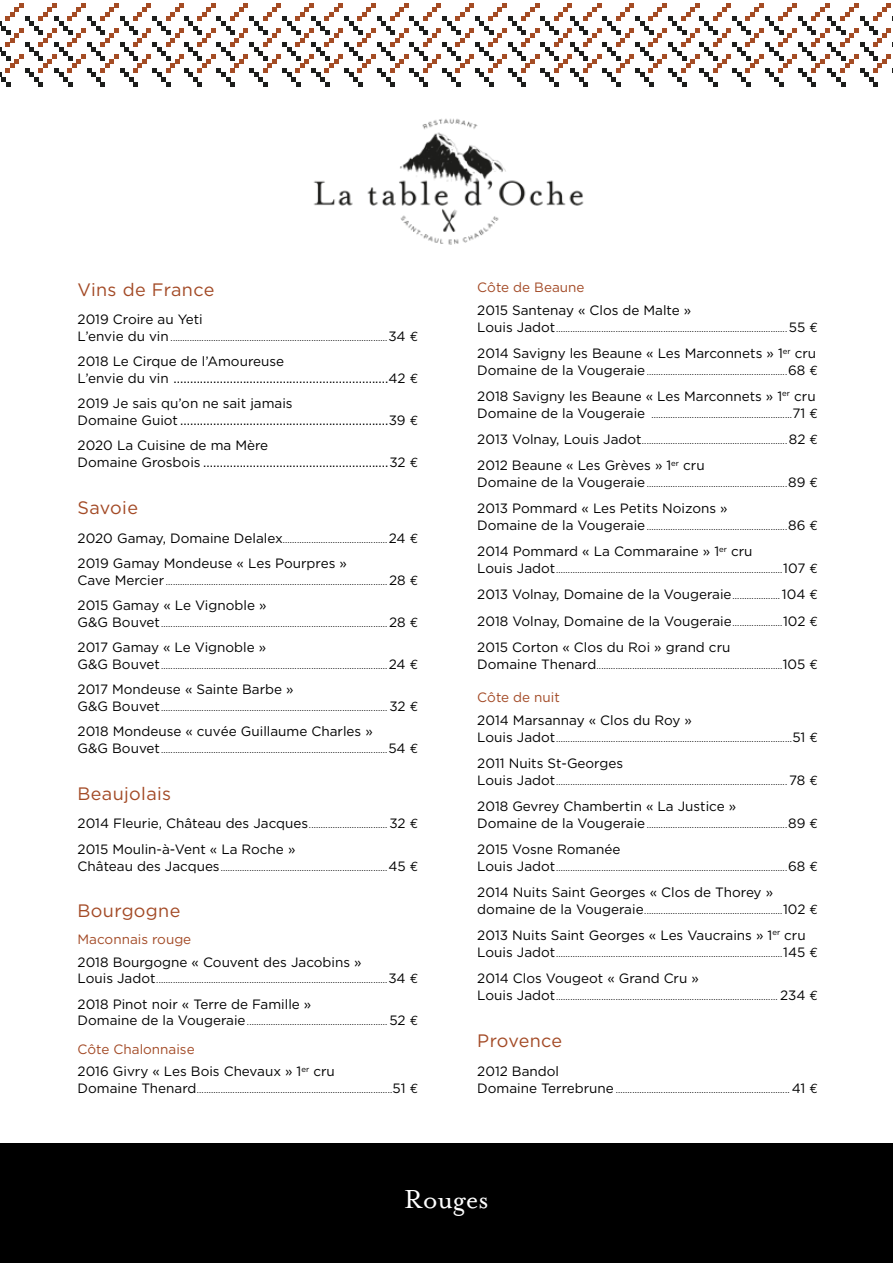
<style>
.page{position:relative;width:893px;height:1263px;background:#fff}
.page>*{position:absolute;margin:0;border:0;box-sizing:border-box;transform-origin:0 0}
.t1{font:30px "Mrs Eaves OT";color:#fff}
.t2{font:18px "Gotham HTF";letter-spacing:.02em;color:#a34a26}
.t3{font:13.5px/16.6px "Gotham HTF";color:#000}
.t4{font:13.5px "Gotham HTF";color:#a34a26}
.t5{font:9px "Gotham HTF";color:#000}
.s1{font-size:13.5px}
.s2{font-family:"Euro Mono";font-size:13.5px}
.s3{font-family:"Euro Mono"}
.s4{color:#a34a26}
.s5{font-size:9px}
</style>
<div class="page">
<div style="left:0;top:1144px;width:893px;height:119px;background:#000"></div>
<img style="left:313px;top:118px;width:271px;height:127px">
<svg style="left:0;top:3px;width:893px;height:83px"></svg>
<h2 class="t2" style="left:78px;top:279px;width:138px">Vins de France</h2>
<h3 class="t3" style="left:78px;top:311px;width:127px">2019 Croire au Yeti</h3>
<p class="t5" style="left:78px;top:333px;width:342px"><span class="s1">L’envie du vin</span> ...........................................................................................<span class="s1">34</span> <span class="s2">E</span></p>
<h3 class="t3" style="left:78px;top:353px;width:342px">2018 Le Cirque de l’Amoureuse<br>L’envie du vin .................................................................42 <span class="s3">E</span></h3>
<h3 class="t3" style="left:78px;top:395px;width:342px">2019 Je sais qu’on ne sait jamais<br>Domaine Guiot ...............................................................39 <span class="s3">E</span></h3>
<h3 class="t3" style="left:78px;top:437px;width:342px">2020 La Cuisine de ma Mère<br>Domaine Grosbois ........................................................32 <span class="s3">E</span></h3>
<h2 class="t2" style="left:78px;top:497px;width:62px">Savoie</h2>
<p class="t5" style="left:78px;top:534px;width:342px"><span class="s1">2020 Gamay, Domaine Delalex</span>............................................<span class="s1">24</span> <span class="s2">E</span></p>
<h3 class="t3" style="left:78px;top:555px;width:271px">2019 Gamay Mondeuse « Les Pourpres »</h3>
<p class="t5" style="left:78px;top:576px;width:342px"><span class="s1">Cave Mercier</span> ............................................................................................. <span class="s1">28</span> <span class="s2">E</span></p>
<h3 class="t3" style="left:78px;top:597px;width:190px">2015 Gamay « Le Vignoble »</h3>
<p class="t5" style="left:78px;top:619px;width:342px"><span class="s1">G&amp;G Bouvet</span>............................................................................................... <span class="s1">28</span> <span class="s2">E</span></p>
<h3 class="t3" style="left:78px;top:639px;width:190px">2017 Gamay « Le Vignoble »</h3>
<p class="t5" style="left:78px;top:661px;width:342px"><span class="s1">G&amp;G Bouvet</span>...............................................................................................<span class="s1">24</span> <span class="s2">E</span></p>
<h3 class="t3" style="left:78px;top:681px;width:217px">2017 Mondeuse « Sainte Barbe »</h3>
<p class="t5" style="left:78px;top:703px;width:342px"><span class="s1">G&amp;G Bouvet</span>............................................................................................... <span class="s1">32</span> <span class="s2">E</span></p>
<h3 class="t3" style="left:78px;top:723px;width:297px">2018 Mondeuse « cuvée Guillaume Charles »</h3>
<p class="t5" style="left:78px;top:745px;width:342px"><span class="s1">G&amp;G Bouvet</span>...............................................................................................<span class="s1">54</span> <span class="s2">E</span></p>
<h2 class="t2" style="left:78px;top:783px;width:95px">Beaujolais</h2>
<p class="t5" style="left:78px;top:820px;width:342px"><span class="s1">2014 Fleurie, Château des Jacques</span>................................. <span class="s1">32</span> <span class="s2">E</span></p>
<h3 class="t3" style="left:78px;top:840px;width:219px">2015 Moulin-à-Vent « La Roche »</h3>
<p class="t5" style="left:78px;top:862px;width:342px"><span class="s1">Château des Jacques</span>......................................................................<span class="s1">45</span> <span class="s2">E</span></p>
<h2 class="t2" style="left:78px;top:901px;width:104px">Bourgogne</h2>
<h3 class="t4" style="left:78px;top:932px;width:115px">Maconnais rouge</h3>
<h3 class="t3" style="left:78px;top:953px;width:285px">2018 Bourgogne « Couvent des Jacobins »</h3>
<p class="t5" style="left:78px;top:975px;width:342px"><span class="s1">Louis Jadot</span>.................................................................................................<span class="s1">34</span> <span class="s2">E</span></p>
<h3 class="t3" style="left:78px;top:995px;width:235px">2018 Pinot noir « Terre de Famille »</h3>
<p class="t5" style="left:78px;top:1017px;width:342px"><span class="s1">Domaine de la Vougeraie</span>........................................................... <span class="s1">52</span> <span class="s2">E</span></p>
<h3 class="t3" style="left:78px;top:1037px;width:259px;line-height:22.5px"><span class="s4">Côte Chalonnaise<br></span>2016 Givry « Les Bois Chevaux » 1<sup>er</sup> cru</h3>
<p class="t5" style="left:78px;top:1085px;width:342px"><span class="s1">Domaine Thenard</span>..................................................................................<span class="s1">51</span> <span class="s2">E</span></p>
<h3 class="t4" style="left:477px;top:280px;width:109px">Côte de Beaune</h3>
<h3 class="t3" style="left:477px;top:302px;width:216px">2015 Santenay « Clos de Malte »</h3>
<p class="t5" style="left:477px;top:324px;width:342px"><span class="s1">Louis Jadot</span>................................................................................................. <span class="s1">55</span> <span class="s2">E</span></p>
<h3 class="t3" style="left:477px;top:345px;width:340px">2014 Savigny les Beaune « Les Marconnets » 1<sup>er</sup> cru</h3>
<p class="t5" style="left:477px;top:367px;width:342px"><span class="s1">Domaine de la Vougeraie</span>...........................................................<span class="s1">68</span> <span class="s2">E</span></p>
<h3 class="t3" style="left:477px;top:388px;width:340px">2018 Savigny les Beaune « Les Marconnets » 1<sup>er</sup> cru</h3>
<p class="t5" style="left:477px;top:410px;width:342px"><span class="s1">Domaine de la Vougeraie</span> ...........................................................<span class="s1">71</span> <span class="s2">E</span></p>
<p class="t5" style="left:477px;top:436px;width:342px"><span class="s1">2013 Volnay, Louis Jadot</span>............................................................. <span class="s1">82</span> <span class="s2">E</span></p>
<h3 class="t3" style="left:477px;top:457px;width:229px">2012 Beaune « Les Grèves » 1<sup>er</sup> cru</h3>
<p class="t5" style="left:477px;top:479px;width:342px"><span class="s1">Domaine de la Vougeraie</span>...........................................................<span class="s1">89</span> <span class="s2">E</span></p>
<h3 class="t3" style="left:477px;top:500px;width:252px">2013 Pommard « Les Petits Noizons »</h3>
<p class="t5" style="left:477px;top:522px;width:342px"><span class="s1">Domaine de la Vougeraie</span>...........................................................<span class="s1">86</span> <span class="s2">E</span></p>
<h3 class="t3" style="left:477px;top:543px;width:277px">2014 Pommard « La Commaraine » 1<sup>er</sup> cru</h3>
<p class="t5" style="left:477px;top:565px;width:342px"><span class="s1">Louis Jadot</span>...............................................................................................<span class="s1">107</span> <span class="s2">E</span></p>
<h3 class="t3" style="left:477px;top:581px;width:342px;line-height:26.2px;text-align:justify">2013 Volnay, Domaine de la Vougeraie<span class="s5">....................</span> 104 <span class="s3">E </span>2018 Volnay, Domaine de la Vougeraie<span class="s5">.....................</span>102 <span class="s3">E </span>2015 Corton « Clos du Roi » grand cru</h3>
<p class="t5" style="left:477px;top:660px;width:342px"><span class="s1">Domaine Thenard</span>..............................................................................<span class="s1">105</span> <span class="s2">E</span></p>
<h3 class="t4" style="left:477px;top:690px;width:84px">Côte de nuit</h3>
<h3 class="t3" style="left:477px;top:712px;width:216px">2014 Marsannay « Clos du Roy »</h3>
<p class="t5" style="left:477px;top:734px;width:342px"><span class="s1">Louis Jadot</span>...................................................................................................<span class="s1">51</span> <span class="s2">E</span></p>
<h3 class="t3" style="left:477px;top:754px;width:147px">2011 Nuits St-Georges</h3>
<p class="t5" style="left:477px;top:777px;width:342px"><span class="s1">Louis Jadot</span>................................................................................................. <span class="s1">78</span> <span class="s2">E</span></p>
<h3 class="t3" style="left:477px;top:797px;width:260px">2018 Gevrey Chambertin « La Justice »</h3>
<p class="t5" style="left:477px;top:820px;width:342px"><span class="s1">Domaine de la Vougeraie</span>...........................................................<span class="s1">89</span> <span class="s2">E</span></p>
<h3 class="t3" style="left:477px;top:840px;width:145px">2015 Vosne Romanée</h3>
<p class="t5" style="left:477px;top:862px;width:342px"><span class="s1">Louis Jadot</span>.................................................................................................<span class="s1">68</span> <span class="s2">E</span></p>
<h3 class="t3" style="left:477px;top:883px;width:297px">2014 Nuits Saint Georges « Clos de Thorey »</h3>
<p class="t5" style="left:477px;top:905px;width:342px"><span class="s1">domaine de la Vougeraie</span>..........................................................<span class="s1">102</span> <span class="s2">E</span></p>
<h3 class="t3" style="left:477px;top:926px;width:330px">2013 Nuits Saint Georges « Les Vaucrains » 1<sup>er</sup> cru</h3>
<p class="t5" style="left:477px;top:948px;width:342px"><span class="s1">Louis Jadot</span>...............................................................................................<span class="s1">145</span> <span class="s2">E</span></p>
<h3 class="t3" style="left:477px;top:969px;width:223px">2014 Clos Vougeot « Grand Cru »</h3>
<p class="t5" style="left:477px;top:991px;width:342px"><span class="s1">Louis Jadot</span>............................................................................................. <span class="s1">234</span> <span class="s2">E</span></p>
<h2 class="t2" style="left:477px;top:1030px;width:86px">Provence</h2>
<h3 class="t3" style="left:477px;top:1063px;width:83px">2012 Bandol</h3>
<p class="t5" style="left:477px;top:1085px;width:342px"><span class="s1">Domaine Terrebrune</span> ......................................................................... <span class="s1">41</span> <span class="s2">E</span></p>
<h1 class="t1" style="left:404px;top:1181px;width:86px">Rouges</h1>
</div>
